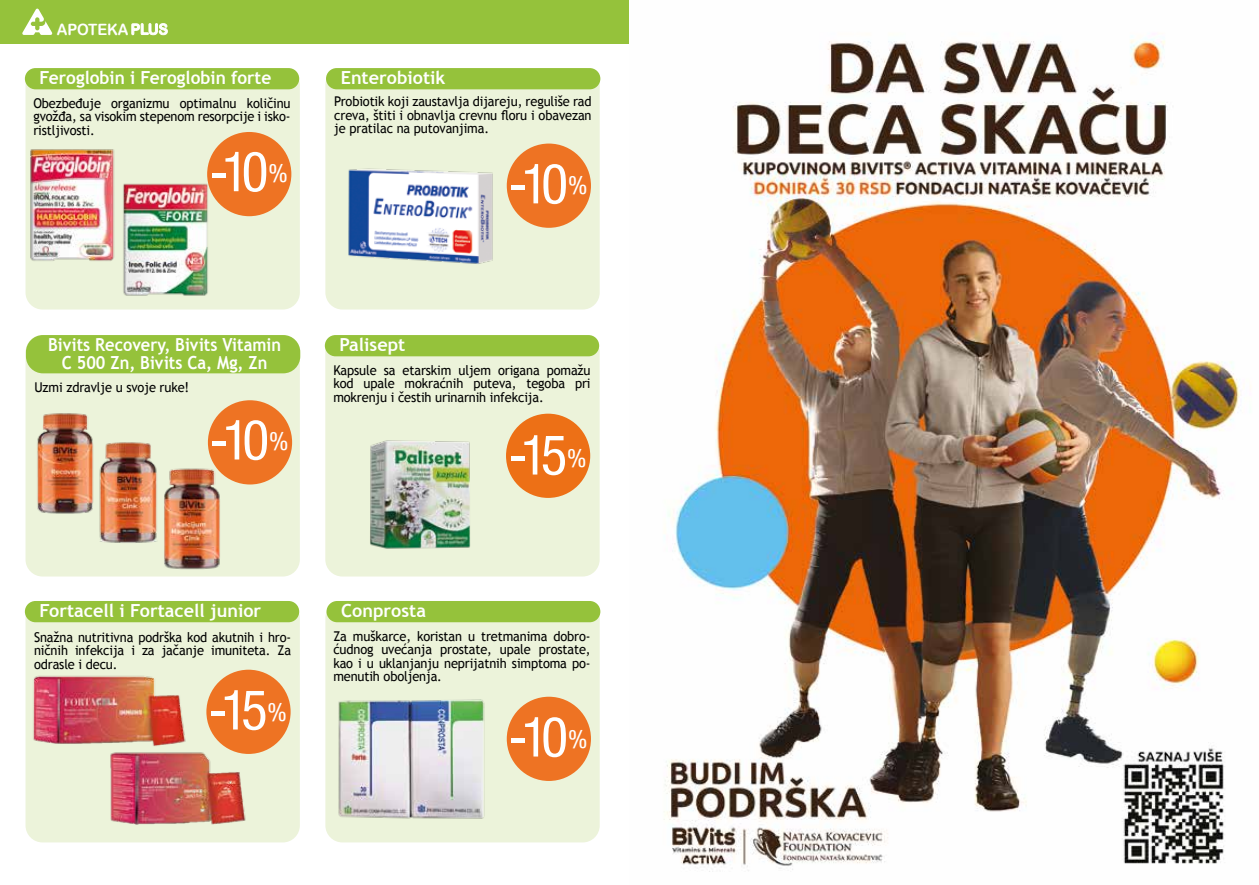
<style>
.page{position:relative;width:1259px;height:885px;background:#fff}
.page>*{position:absolute;margin:0;border:0;box-sizing:border-box;transform-origin:0 0}
.t1{font:condensed 55.5px "Helvetica Neue LT Pro";letter-spacing:-.12em;color:#fff}
.t2{font:700 18px "Trebuchet MS";color:#fff}
.t3{font:700 18px/18px "Trebuchet MS";color:#fff;text-align:center;scale:.91 1}
.t4{font:700 18px "Trebuchet MS";color:#fff;scale:.96 1}
.t5{font:15.6px "Arial Rounded MT Bold";letter-spacing:-.01em;color:#fff;scale:.95 1}
.t6{font:13.5px/13.5px "Trebuchet MS";letter-spacing:-.01em;color:#000;text-align:justify;scale:.95 1}
.s1{font-size:25.5px}
</style>
<div class="page">
<div style="left:0;top:0;width:629px;height:44px;background:#95c23b"></div>
<svg style="left:22px;top:9px;width:30px;height:26px"></svg>
<svg style="left:131px;top:23px;width:37px;height:13px"></svg>
<div style="left:26px;top:68px;width:274px;height:241px;background:#ecf3da;border-radius:17px"></div>
<div style="left:325px;top:68px;width:275px;height:241px;background:#ecf3da;border-radius:17px"></div>
<div style="left:26px;top:335px;width:274px;height:241px;background:#ecf3da;border-radius:17px"></div>
<div style="left:325px;top:335px;width:274px;height:241px;background:#ecf3da;border-radius:17px"></div>
<div style="left:26px;top:601px;width:274px;height:241px;background:#ecf3da;border-radius:17px"></div>
<div style="left:325px;top:601px;width:275px;height:241px;background:#ecf3da;border-radius:17px"></div>
<div style="left:506px;top:413px;width:84px;height:85px;background:#ed7016;border-radius:50%"></div>
<div style="left:507px;top:143px;width:84px;height:85px;background:#ee7323;border-radius:50%"></div>
<div style="left:25px;top:601px;width:274px;height:21px;background:#95c23b;border-radius:11px"></div>
<div style="left:207px;top:132px;width:84px;height:84px;background:#ee7323;border-radius:50%"></div>
<div style="left:25px;top:68px;width:274px;height:21px;background:#95c23b;border-radius:11px"></div>
<div style="left:325px;top:335px;width:274px;height:21px;background:#95c23b;border-radius:11px"></div>
<div style="left:26px;top:335px;width:274px;height:38px;background:#95c23b;border-radius:17px"></div>
<div style="left:208px;top:400px;width:84px;height:84px;background:#ee7323;border-radius:50%"></div>
<div style="left:507px;top:696px;width:84px;height:84px;background:#ee7323;border-radius:50%"></div>
<div style="left:326px;top:68px;width:274px;height:21px;background:#95c23b;border-radius:11px"></div>
<div style="left:326px;top:601px;width:274px;height:21px;background:#95c23b;border-radius:11px"></div>
<img style="left:348px;top:168px;width:145px;height:96px">
<img style="left:37px;top:413px;width:55px;height:101px">
<img style="left:92px;top:438px;width:59px;height:105px">
<img style="left:370px;top:440px;width:101px;height:109px">
<img style="left:25px;top:666px;width:161px;height:92px">
<div style="left:206px;top:669px;width:85px;height:84px;background:#ee7323;border-radius:50%"></div>
<img style="left:338px;top:699px;width:147px;height:120px">
<img style="left:30px;top:149px;width:85px;height:112px">
<img style="left:123px;top:178px;width:105px;height:118px">
<img style="left:136px;top:459px;width:114px;height:111px">
<img style="left:97px;top:745px;width:157px;height:80px">
<img style="left:664px;top:36px;width:577px;height:836px">
<p class="t5" style="left:57px;top:20px;width:77px">APOTEKA</p>
<h2 class="t4" style="left:40px;top:67px;width:243px">Feroglobin i Feroglobin forte</h2>
<p class="t6" style="left:33px;top:96px;width:272px">Obezbeđuje organizmu optimalnu količinu gvožđa, sa visokim stepenom resorpcije i isko&shy;ristljivosti.</p>
<h1 class="t1" style="left:209px;top:139px;width:80px">-10 <sup>%</sup></h1>
<h2 class="t2" style="left:341px;top:67px;width:106px">Enterobiotik</h2>
<p class="t6" style="left:334px;top:95px;width:272px">Probiotik koji zaustavlja dijareju, reguliše rad creva, štiti i obnavlja crevnu floru i obavezan je pratilac na putovanjima.</p>
<h1 class="t1" style="left:508px;top:152px;width:80px">-10<sup>%</sup></h1>
<h2 class="t3" style="left:48px;top:336px;width:257px">Bivits Recovery, Bivits Vitamin<br>C 500 Zn, Bivits Ca, Mg, Zn</h2>
<p class="t6" style="left:34px;top:380px;width:164px">Uzmi zdravlje u svoje ruke!</p>
<h1 class="t1" style="left:210px;top:407px;width:80px">-10 <sup>%</sup></h1>
<h2 class="t2" style="left:339px;top:333px;width:67px">Palisept</h2>
<p class="t6" style="left:333px;top:363px;width:272px">Kapsule sa etarskim uljem origana pomažu kod upale mokraćnih puteva, tegoba pri mokrenju i čestih urinarnih infekcija.</p>
<h1 class="t1" style="left:508px;top:423px;width:80px">-15 <span class="s1">%</span></h1>
<h2 class="t2" style="left:40px;top:599px;width:223px">Fortacell i Fortacell junior</h2>
<p class="t6" style="left:34px;top:630px;width:272px">Snažna nutritivna podrška kod akutnih i hro&shy;ničnih infekcija i za jačanje imuniteta. Za odrasle i decu.</p>
<h1 class="t1" style="left:208px;top:677px;width:80px">-15<sup>%</sup></h1>
<h2 class="t2" style="left:341px;top:599px;width:86px">Conprosta</h2>
<p class="t6" style="left:333px;top:629px;width:272px">Za muškarce, koristan u tretmanima dobro&shy;ćudnog uvećanja prostate, upale prostate, kao i u uklanjanju neprijatnih simptoma po&shy;menutih oboljenja.</p>
<h1 class="t1" style="left:508px;top:704px;width:80px">-10<sup>%</sup></h1>
</div>
